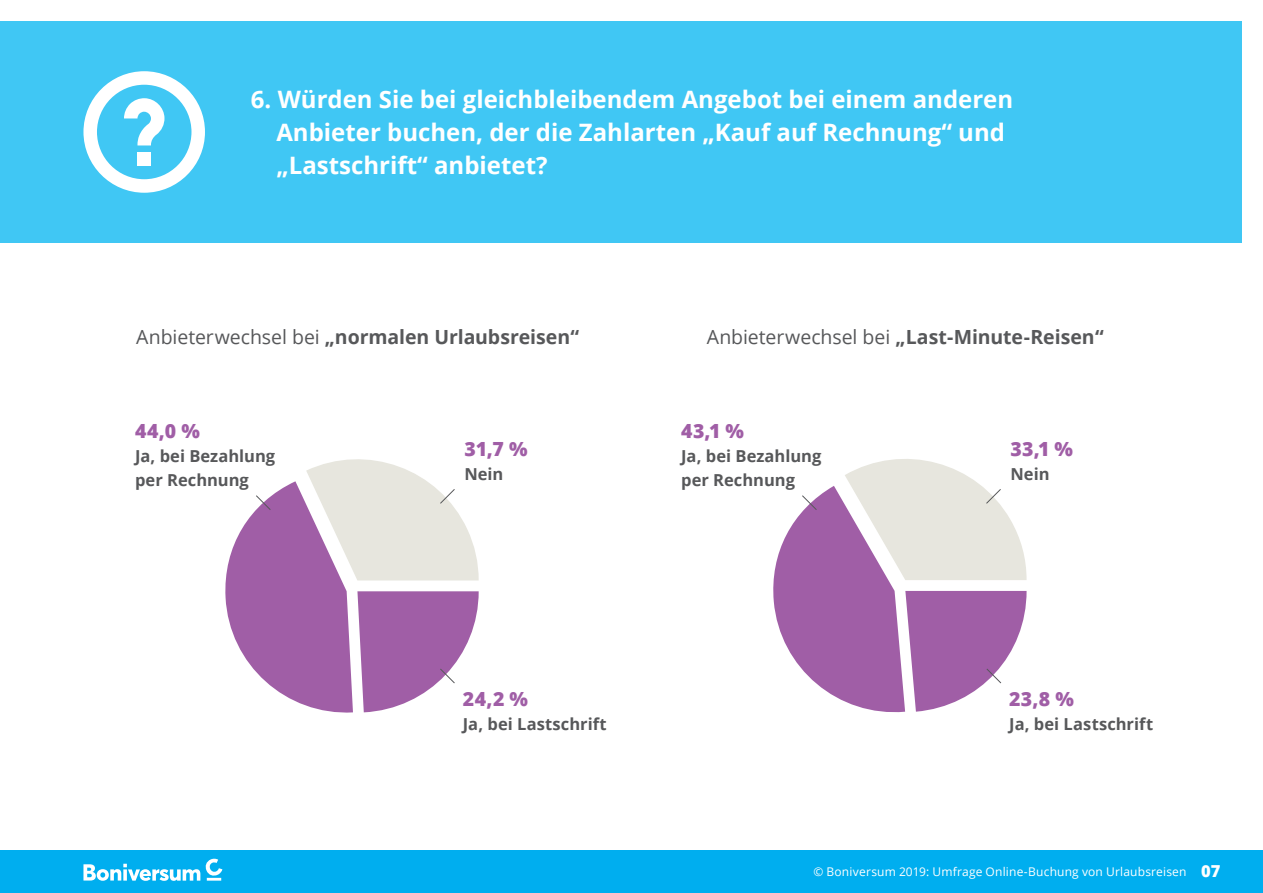
<style>
.page{position:relative;width:1263px;height:893px;background:#fff}
.page>*{position:absolute;margin:0;border:0;box-sizing:border-box;transform-origin:0 0}
.t1{font:700 24px/33px "Open Sans";color:#fff}
.t2{font:700 19.5px "Open Sans";letter-spacing:-.005em;color:#57585a}
.t3{font:800 19.5px "Open Sans";letter-spacing:.02em;color:#a05ea6}
.t4{font:700 16.5px/24px "Open Sans";letter-spacing:.005em;color:#57585a}
.t5{font:12px "Open Sans";letter-spacing:.015em;color:#fff}
.s1{font-weight:400}
.s2{font-weight:800;font-size:16.5px}
</style>
<div class="page">
<div style="left:0;top:850px;width:1263px;height:43px;background:#00aeef"></div>
<svg style="left:83px;top:859px;width:139px;height:22px"></svg>
<div style="left:0;top:21px;width:1242px;height:222px;background:#40c7f4"></div>
<svg style="left:83px;top:71px;width:122px;height:122px"></svg>
<div style="left:137px;top:152px;width:14px;height:14px;background:#fff"></div>
<svg style="left:225px;top:459px;width:254px;height:254px"></svg>
<svg style="left:773px;top:459px;width:253px;height:254px"></svg>
<p class="t1" style="left:276px;top:82px;width:738px;text-indent:-26px">6. Würden Sie bei gleichbleibendem Angebot bei einem anderen<br>Anbieter buchen, der die Zahlarten „Kauf auf Rechnung“ und „Lastschrift“ anbietet?</p>
<p class="t2" style="left:136px;top:324px;width:445px"><span class="s1">Anbieterwechsel bei</span> „normalen Urlaubsreisen“</p>
<p class="t2" style="left:707px;top:324px;width:398px"><span class="s1">Anbieterwechsel bei</span> „Last-Minute-Reisen“</p>
<p class="t3" style="left:135px;top:416px;width:66px">44,0 %</p>
<p class="t4" style="left:135px;top:444px;width:142px">Ja, bei Bezahlung per Rechnung</p>
<p class="t3" style="left:464px;top:434px;width:65px">31,7 %</p>
<p class="t4" style="left:464px;top:461px;width:41px">Nein</p>
<p class="t3" style="left:681px;top:416px;width:64px">43,1 %</p>
<p class="t4" style="left:681px;top:444px;width:142px">Ja, bei Bezahlung per Rechnung</p>
<p class="t3" style="left:1010px;top:434px;width:64px">33,1 %</p>
<p class="t4" style="left:1010px;top:461px;width:41px">Nein</p>
<p class="t3" style="left:463px;top:684px;width:67px">24,2 %</p>
<p class="t4" style="left:463px;top:712px;width:145px">Ja, bei Lastschrift</p>
<p class="t3" style="left:1009px;top:684px;width:66px">23,8 %</p>
<p class="t4" style="left:1009px;top:712px;width:145px">Ja, bei Lastschrift</p>
<p class="t5" style="left:813px;top:864px;width:409px">© Boniversum 2019: Umfrage Online-Buchung von Urlaubsreisen <span class="s2">07</span></p>
</div>
